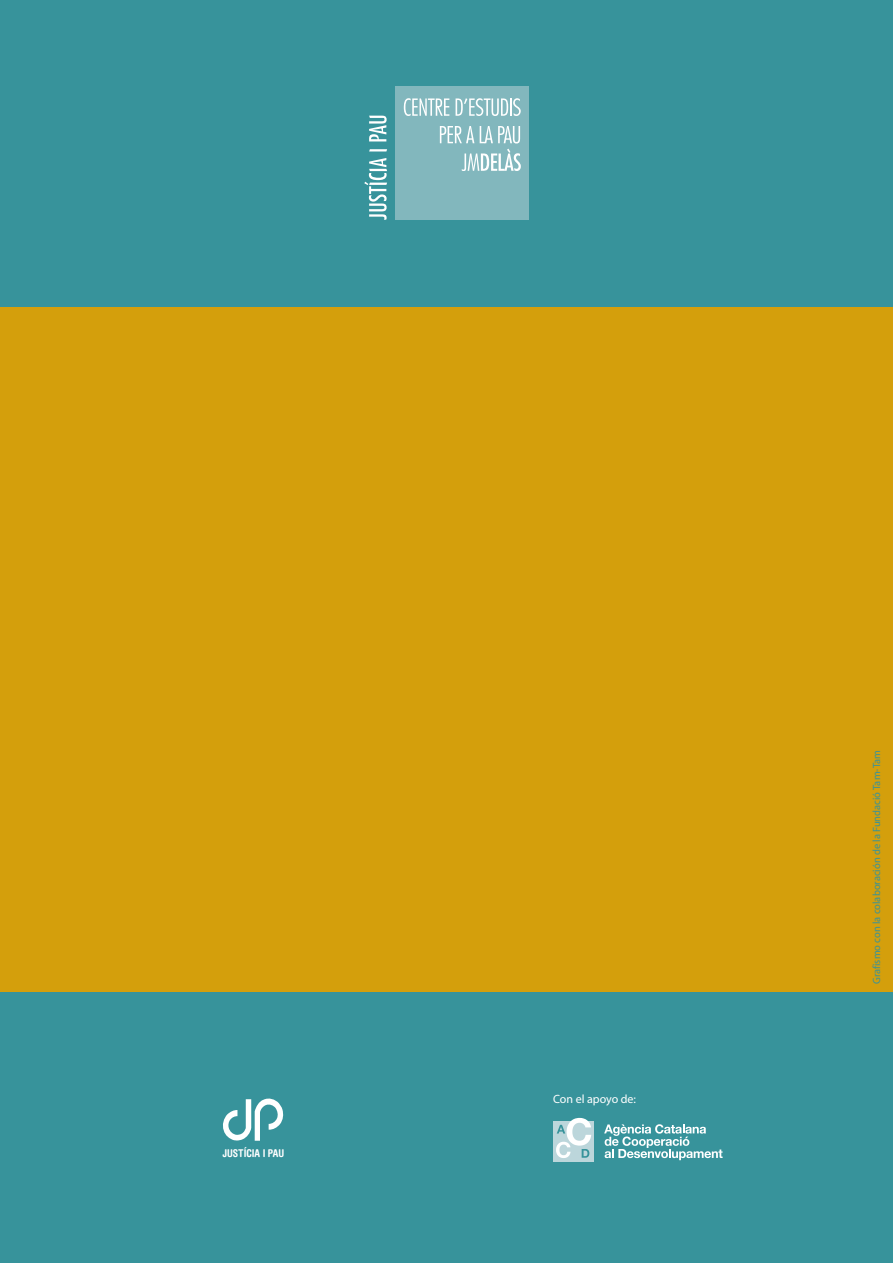
<style>
.page{position:relative;width:893px;height:1263px;background:#37939b}
.page>*{position:absolute;margin:0;border:0;box-sizing:border-box;transform-origin:0 0}
.t1{font:12px "Myriad";color:#fff}
.t2{font:700 condensed 10.8px "Helvetica Rounded";color:#fff}
.t3{font:10.5px "Myriad";color:#37939b}
</style>
<div class="page">
<div style="left:0;top:307px;width:893px;height:684px;background:#d49f0c"></div>
<svg style="left:223px;top:1098px;width:61px;height:43px"></svg>
<div style="left:553px;top:1121px;width:41px;height:40px;background:#bcd6db"></div>
<svg style="left:604px;top:1124px;width:119px;height:36px"></svg>
<svg style="left:556px;top:1118px;width:35px;height:40px"></svg>
<svg style="left:364px;top:158px;width:23px;height:62px"></svg>
<svg style="left:369px;top:149px;width:18px;height:2px"></svg>
<svg style="left:369px;top:116px;width:18px;height:25px"></svg>
<div style="left:395px;top:86px;width:134px;height:134px;background:#82b7bd"></div>
<svg style="left:462px;top:149px;width:59px;height:22px"></svg>
<svg style="left:440px;top:126px;width:34px;height:17px"></svg>
<svg style="left:480px;top:126px;width:40px;height:17px"></svg>
<svg style="left:404px;top:98px;width:45px;height:18px"></svg>
<svg style="left:456px;top:98px;width:65px;height:18px"></svg>
<p class="t2" style="left:222px;top:1146px;width:63px">JUSTÍCIA I PAU</p>
<p class="t1" style="left:553px;top:1093px;width:84px">Con el apoyo de:</p>
<p class="t3" style="left:872px;top:984px;width:236px;rotate:-90deg">Grafismo con la colaboración de la Fundació Tam-Tam</p>
</div>
